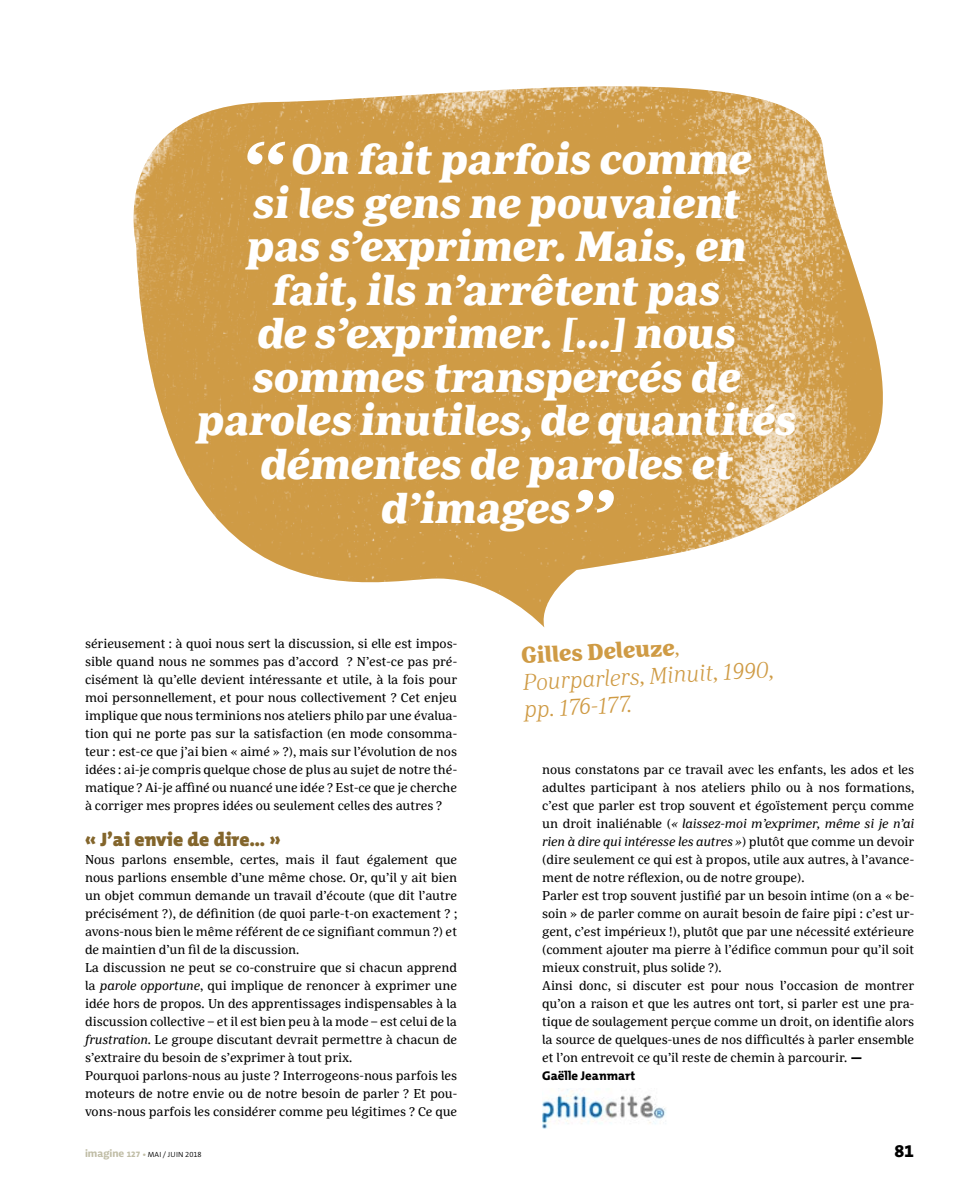
<style>
.page{position:relative;width:978px;height:1191px;background:#fff}
.page>*{position:absolute;margin:0;border:0;box-sizing:border-box;transform-origin:0 0}
.t1{font:900 42px/43.5px "Marselis Serif Pro";color:#fff;text-align:center}
.t2{font:italic 300 22.5px/27px "Marselis Serif Pro";color:#cf9b45}
.t3{font:900 19.5px "The Mix B W9";color:#83652b}
.t4{font:800 18px "The Mix B W8";color:#000}
.t5{font:12.75px/18px "Marselis Serif Pro";color:#000}
.t6{font:800 12.75px "The Mix B W8";color:#000}
.t7{font:300 7.5px "The Mix B W4";letter-spacing:.01em;color:#000}
.s1{font-size:72px}
.s2{font-style:italic}
.s3{font-weight:900;font-style:normal}
.s4{font-family:"The Mix B W8";font-weight:800}
.s5{font-family:"FS Pimlico";font-weight:700;font-size:12px;color:#c0bda6}
.s6{font-family:"The Mix B W8";font-weight:800;font-size:8.25px;color:#c0bda6}
.s7{font-family:"The Mix B W8";font-weight:800;color:#c0bda6}
</style>
<div class="page">
<img style="left:133px;top:86px;width:750px;height:542px">
<img style="left:542px;top:1088px;width:124px;height:40px">
<h1 class="t1" style="left:196px;top:138px;width:607px"><span class="s1">‘‘</span> On fait parfois comme<br>si les gens ne pouvaient<br>pas s’exprimer.Mais,en fait,ils n’arrêtent pas<br>de s’exprimer.[...] nous sommes transpercés de paroles inutiles,de quantités démentes de paroles et d’images<span class="s1">’’</span></h1>
<p class="t5" style="left:85px;top:634px;width:374px;text-align:justify">sérieusement : à quoi nous sert la discussion, si elle est impos&shy;sible quand nous ne sommes pas d’accord ? N’est-ce pas pré&shy;cisément là qu’elle devient intéressante et utile, à la fois pour moi personnellement, et pour nous collectivement ? Cet enjeu implique que nous terminions nos ateliers philo par une évalua&shy;tion qui ne porte pas sur la satisfaction (en mode consomma&shy;teur : est-ce que j’ai bien « aimé » ?), mais sur l’évolution de nos idées : ai-je compris quelque chose de plus au sujet de notre thé&shy;matique ? Ai-je affiné ou nuancé une idée ? Est-ce que je cherche à corriger mes propres idées ou seulement celles des autres ?</p>
<h3 class="t3" style="left:85px;top:827px;width:197px">« J’ai envie de dire… »</h3>
<p class="t5" style="left:85px;top:850px;width:374px">Nous parlons ensemble, certes, mais il faut également que nous parlions ensemble d’une même chose. Or, qu’il y ait bien un objet commun demande un travail d’écoute (que dit l’autre précisément ?), de définition (de quoi parle-t-on exactement ? ; avons-nous bien le même référent de ce signifiant commun ?) et de maintien d’un fil de la discussion.<br>La discussion ne peut se co-construire que si chacun apprend la <span class="s2">parole opportune</span>, qui implique de renoncer à exprimer une idée hors de propos. Un des apprentissages indispensables à la discussion collective – et il est bien peu à la mode – est celui de la <span class="s2">frustration</span>. Le groupe discutant devrait permettre à chacun de s’extraire du besoin de s’exprimer à tout prix.<br>Pourquoi parlons-nous au juste ? Interrogeons-nous parfois les moteurs de notre envie ou de notre besoin de parler ? Et pou&shy;vons-nous parfois les considérer comme peu légitimes ? Ce que</p>
<h2 class="t2" style="left:521px;top:642px;width:253px;rotate:-3deg"><span class="s3">Gilles Deleuze</span>,<br>Pourparlers, Minuit, 1990, pp. 176-177.</h2>
<p class="t5" style="left:542px;top:760px;width:374px">nous constatons par ce travail avec les enfants, les ados et les adultes participant à nos ateliers philo ou à nos formations, c’est que parler est trop souvent et égoïstement perçu comme un droit inaliénable (<span class="s2">« laissez-moi m’exprimer, même si je n’ai rien à dire qui intéresse les autres »</span>) plutôt que comme un devoir (dire seulement ce qui est à propos, utile aux autres, à l’avance&shy;ment de notre réflexion, ou de notre groupe).<br>Parler est trop souvent justifié par un besoin intime (on a « be&shy;soin » de parler comme on aurait besoin de faire pipi : c’est ur&shy;gent, c’est impérieux !), plutôt que par une nécessité extérieure (comment ajouter ma pierre à l’édifice commun pour qu’il soit mieux construit, plus solide ?).<br>Ainsi donc, si discuter est pour nous l’occasion de montrer qu’on a raison et que les autres ont tort, si parler est une pra&shy;tique de soulagement perçue comme un droit, on identifie alors la source de quelques-unes de nos difficultés à parler ensemble et l’on entrevoit ce qu’il reste de chemin à parcourir. <span class="s4">—</span></p>
<p class="t6" style="left:542px;top:1068px;width:95px">Gaëlle Jeanmart</p>
<p class="t7" style="left:85px;top:1149px;width:118px"><span class="s5">imagine</span> <span class="s6">127</span> <span class="s7">•</span> MAI / JUIN 2018</p>
<h3 class="t4" style="left:894px;top:1139px;width:21px">81</h3>
</div>
